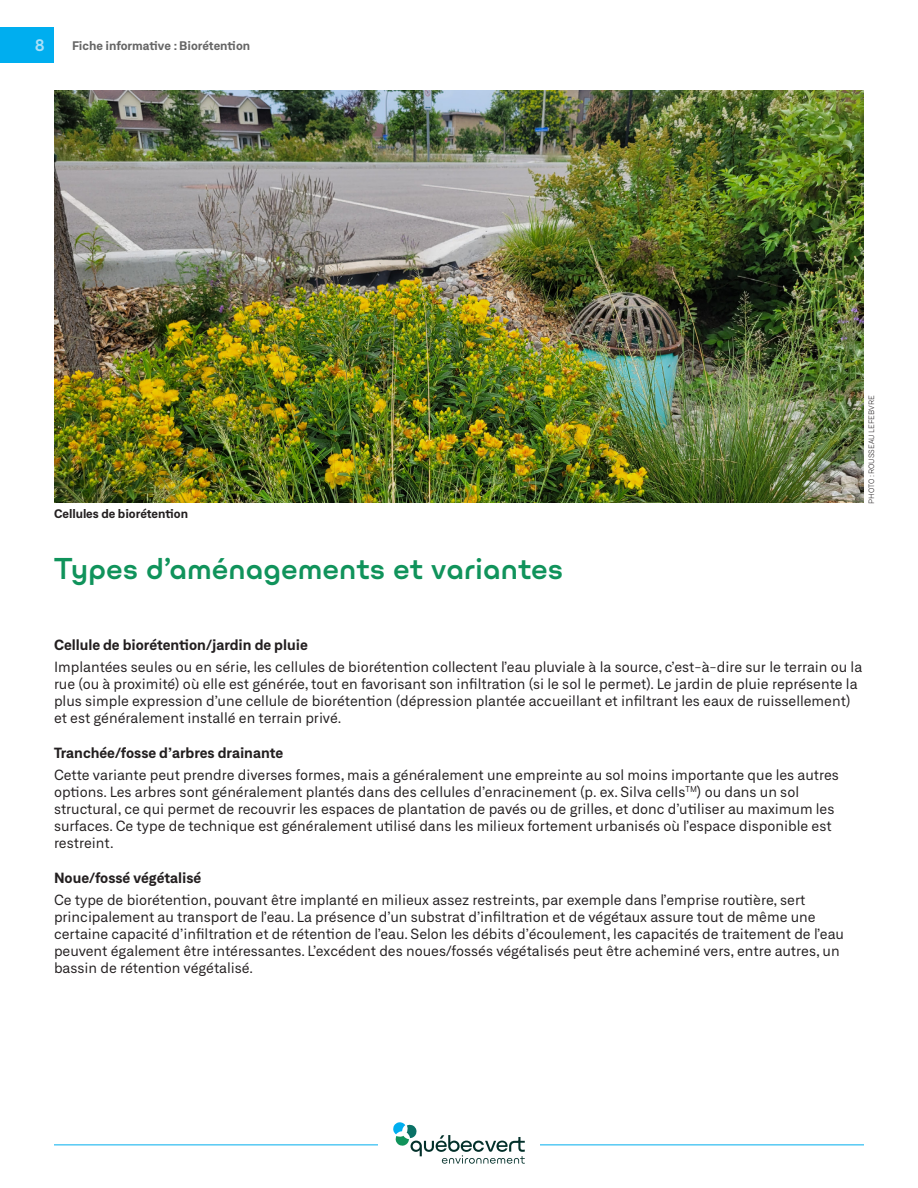
<style>
.page{position:relative;width:918px;height:1188px;background:#fff}
.page>*{position:absolute;margin:0;border:0;box-sizing:border-box;transform-origin:0 0}
.Division_1{font:700 27px "Ulm Grotesk";color:#10935b}
.t1{font:700 15px "Ulm Grotesk";color:#aae0f9}
.Courant{font:14.25px/17.1px "Neufile Grotesk";color:#231f20}
.Heading_3{font:700 14.25px "Neufile Grotesk";color:#231f20}
.t2{font:700 12px "Neufile Grotesk";color:#666}
.Vignette{font:700 12px "Neufile Grotesk";color:#231f20}
.Credit_Photo{font:300 7.5px "Neufile Grotesk";color:#231f20}
</style>
<div class="page">
<img style="left:54px;top:90px;width:810px;height:413px">
<hr style="left:54px;top:1144px;width:324px;height:1px;background:#00aeef">
<hr style="left:540px;top:1144px;width:324px;height:1px;background:#00aeef">
<svg style="left:393px;top:1122px;width:132px;height:42px"></svg>
<div style="left:0;top:27px;width:54px;height:36px;background:#00aeef"></div>
<p class="t1" style="left:34px;top:36px;width:12px">8</p>
<p class="t2" style="left:72px;top:38px;width:180px">Fiche informative : Biorétention</p>
<p class="Vignette" style="left:54px;top:505px;width:136px">Cellules de biorétention</p>
<p class="Division_1" style="left:54px;top:551px;width:511px">Types d’aménagements et variantes</p>
<p class="Credit_Photo" style="left:867px;top:504px;width:110px;rotate:-90deg">PHOTO : ROUSSEAU LEFEBVRE</p>
<p class="Heading_3" style="left:54px;top:636px;width:255px">Cellule de biorétention/jardin de pluie</p>
<p class="Courant" style="left:54px;top:658px;width:810px">Implantées seules ou en série, les cellules de biorétention collectent l’eau pluviale à la source, c’est-à-dire sur le terrain ou la rue (ou à proximité) où elle est générée, tout en favorisant son infiltration (si le sol le permet). Le jardin de pluie représente la plus simple expression d’une cellule de biorétention (dépression plantée accueillant et infiltrant les eaux de ruissellement) et est généralement installé en terrain privé.</p>
<p class="Heading_3" style="left:54px;top:744px;width:231px">Tranchée/fosse d’arbres drainante</p>
<p class="Courant" style="left:54px;top:766px;width:786px">Cette variante peut prendre diverses formes, mais a généralement une empreinte au sol moins importante que les autres options. Les arbres sont généralement plantés dans des cellules d’enracinement (p. ex. Silva cells<sup>TM</sup>) ou dans un sol structural, ce qui permet de recouvrir les espaces de plantation de pavés ou de grilles, et donc d’utiliser au maximum les surfaces. Ce type de technique est généralement utilisé dans les milieux fortement urbanisés où l’espace disponible est restreint.</p>
<p class="Heading_3" style="left:54px;top:869px;width:149px">Noue/fossé végétalisé</p>
<p class="Courant" style="left:54px;top:891px;width:791px">Ce type de biorétention, pouvant être implanté en milieux assez restreints, par exemple dans l’emprise routière, sert principalement au transport de l’eau. La présence d’un substrat d’infiltration et de végétaux assure tout de même une certaine capacité d’infiltration et de rétention de l’eau. Selon les débits d’écoulement, les capacités de traitement de l’eau peuvent également être intéressantes. L’excédent des noues/fossés végétalisés peut être acheminé vers, entre autres, un bassin de rétention végétalisé.</p>
</div>
